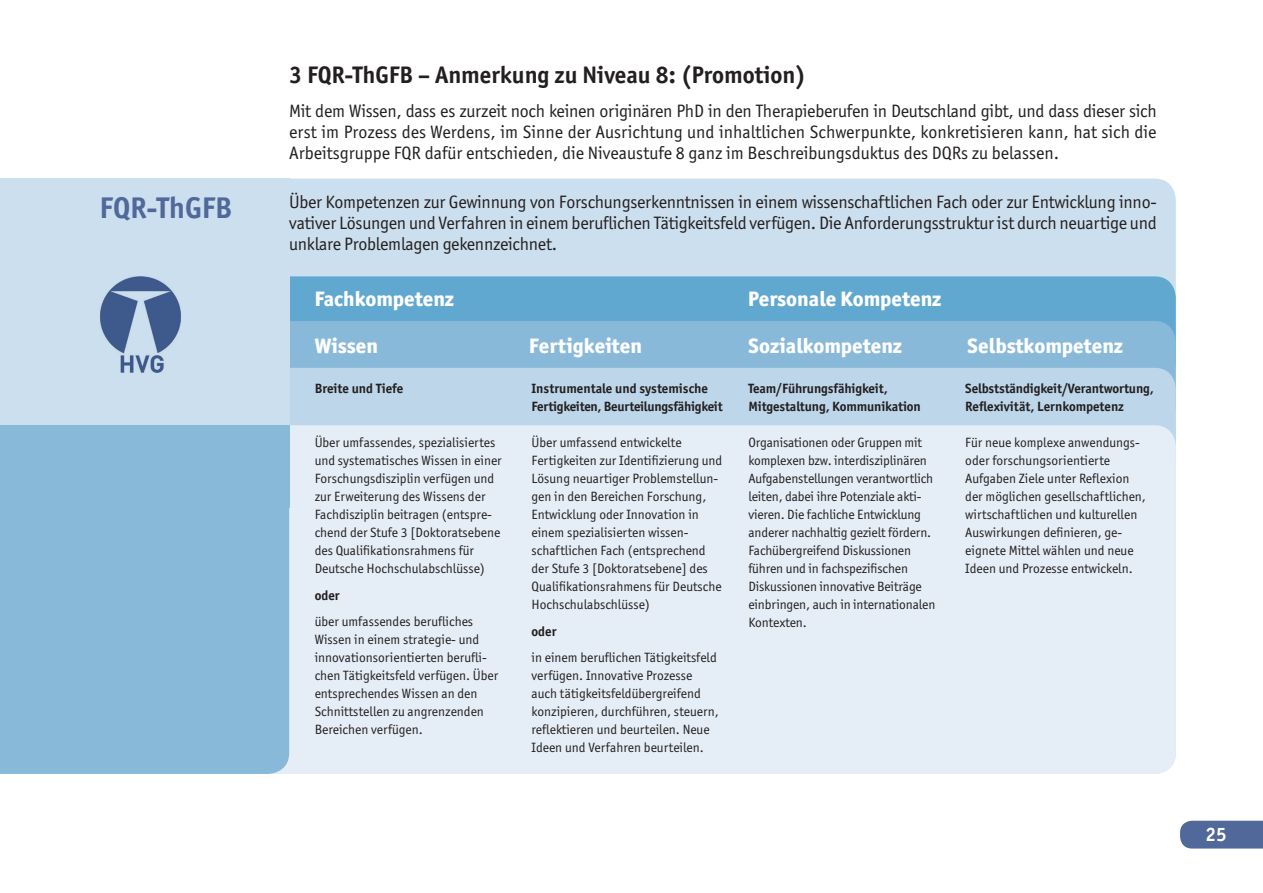
<style>
.page{position:relative;width:1263px;height:893px;background:#fff}
.page>*{position:absolute;margin:0;border:0;box-sizing:border-box;transform-origin:0 0}
.t1{font:700 30px "ITC Officina Sans";color:#50689a}
.t2{font:700 24px "ITC Officina Sans";color:#231f20}
.t3{font:800 21px "ITC Officina Sans";color:#fff}
.t4{font:700 19.5px "ITC Officina Sans";color:#fff}
.t5{font:18px/21px "ITC Officina Sans";letter-spacing:-.005em;color:#231f20;text-align:justify}
.t6{font:13.5px/18px "ITC Officina Sans";color:#231f20}
.t7{font:700 13.5px/18px "ITC Officina Sans";letter-spacing:-.01em;color:#231f20}
</style>
<div class="page">
<div style="left:289px;top:179px;width:887px;height:97px;background:#ccdfee"></div>
<div style="left:289px;top:276px;width:887px;height:45px;background:#60a8cf"></div>
<div style="left:289px;top:321px;width:887px;height:47px;background:#88b9d9"></div>
<div style="left:289px;top:368px;width:887px;height:57px;background:#bdd6ea"></div>
<div style="left:289px;top:425px;width:887px;height:349px;background:#e5eef6"></div>
<div style="left:0;top:508px;width:289px;height:266px;background:#88b9d9"></div>
<div style="left:0;top:425px;width:289px;height:83px;background:#88b9d9"></div>
<div style="left:0;top:179px;width:289px;height:246px;background:#ccdfee"></div>
<img style="left:100px;top:276px;width:81px;height:97px">
<div style="left:1180px;top:821px;width:83px;height:27px;background:#50689a"></div>
<h1 class="t1" style="left:100px;top:189px;width:134px">FQR-ThGFB</h1>
<h2 class="t2" style="left:289px;top:60px;width:518px">3 FQR-ThGFB – Anmerkung zu Niveau 8: (Promotion)</h2>
<p class="t5" style="left:289px;top:101px;width:869px">Mit dem Wissen, dass es zurzeit noch keinen originären PhD in den Therapieberufen in Deutschland gibt, und dass dieser sich erst im Prozess des Werdens, im Sinne der Ausrichtung und inhaltlichen Schwerpunkte, konkretisieren kann, hat sich die Arbeitsgruppe FQR dafür entschieden, die Niveaustufe 8 ganz im Beschreibungsduktus des DQRs zu belassen.</p>
<p class="t5" style="left:289px;top:192px;width:869px">Über Kompetenzen zur Gewinnung von Forschungserkenntnissen in einem wissenschaftlichen Fach oder zur Entwicklung inno&shy;vativer Lösungen und Verfahren in einem beruflichen Tätigkeitsfeld verfügen. Die Anforderungsstruktur ist durch neuartige und unklare Problemlagen gekennzeichnet.</p>
<h3 class="t3" style="left:315px;top:285px;width:141px">Fachkompetenz</h3>
<h3 class="t3" style="left:748px;top:285px;width:195px">Personale Kompetenz</h3>
<h3 class="t3" style="left:315px;top:332px;width:65px">Wissen</h3>
<h3 class="t3" style="left:529px;top:332px;width:114px">Fertigkeiten</h3>
<h3 class="t3" style="left:748px;top:332px;width:155px">Sozialkompetenz</h3>
<h3 class="t3" style="left:967px;top:332px;width:157px">Selbstkompetenz</h3>
<p class="t7" style="left:315px;top:379px;width:90px">Breite und Tiefe</p>
<p class="t6" style="left:315px;top:434px;width:189px">Über umfassendes, spezialisiertes und systematisches Wissen in einer Forschungsdisziplin verfügen und zur Erweiterung des Wissens der Fachdisziplin beitragen (entspre&shy;chend der Stufe 3 [Doktoratsebene des Qualifikationsrahmens für Deutsche Hochschulabschlüsse)</p>
<p class="t7" style="left:315px;top:586px;width:27px">oder</p>
<p class="t6" style="left:315px;top:612px;width:185px">über umfassendes berufliches<br>Wissen in einem strategie- und innovationsorientierten berufli&shy;chen Tätigkeitsfeld verfügen. Über entsprechendes Wissen an den<br>Schnittstellen zu angrenzenden<br>Bereichen verfügen.</p>
<p class="t7" style="left:531px;top:380px;width:193px">Instrumentale und systemische<br>Fertigkeiten, Beurteilungsfähigkeit</p>
<p class="t6" style="left:531px;top:434px;width:192px">Über umfassend entwickelte<br>Fertigkeiten zur Identifizierung und<br>Lösung neuartiger Problemstellun&shy;gen in den Bereichen Forschung,<br>Entwicklung oder Innovation in einem spezialisierten wissen&shy;schaftlichen Fach (entsprechend der Stufe 3 [Doktoratsebene] des<br>Qualifikationsrahmens für Deutsche<br>Hochschulabschlüsse)</p>
<p class="t7" style="left:531px;top:622px;width:27px">oder</p>
<p class="t6" style="left:531px;top:649px;width:189px">in einem beruflichen Tätigkeitsfeld verfügen. Innovative Prozesse auch tätigkeitsfeldübergreifend konzipieren, durchführen, steuern, reflektieren und beurteilen. Neue Ideen und Verfahren beurteilen.</p>
<p class="t7" style="left:748px;top:379px;width:174px">Team/Führungsfähigkeit,<br>Mitgestaltung, Kommunikation</p>
<p class="t6" style="left:748px;top:434px;width:188px">Organisationen oder Gruppen mit komplexen bzw. interdisziplinären Aufgabenstellungen verantwortlich leiten, dabei ihre Potenziale akti&shy;vieren. Die fachliche Entwicklung anderer nachhaltig gezielt fördern.<br>Fachübergreifend Diskussionen führen und in fachspezifischen Diskussionen innovative Beiträge einbringen, auch in internationalen Kontexten.</p>
<p class="t7" style="left:965px;top:379px;width:190px">Selbstständigkeit/Verantwortung,<br>Reflexivität, Lernkompetenz</p>
<p class="t6" style="left:965px;top:434px;width:182px">Für neue komplexe anwendungs&shy;oder forschungsorientierte<br>Aufgaben Ziele unter Reflexion der möglichen gesellschaftlichen, wirtschaftlichen und kulturellen<br>Auswirkungen definieren, ge&shy;eignete Mittel wählen und neue<br>Ideen und Prozesse entwickeln.</p>
<h3 class="t4" style="left:1205px;top:822px;width:22px">25</h3>
</div>
